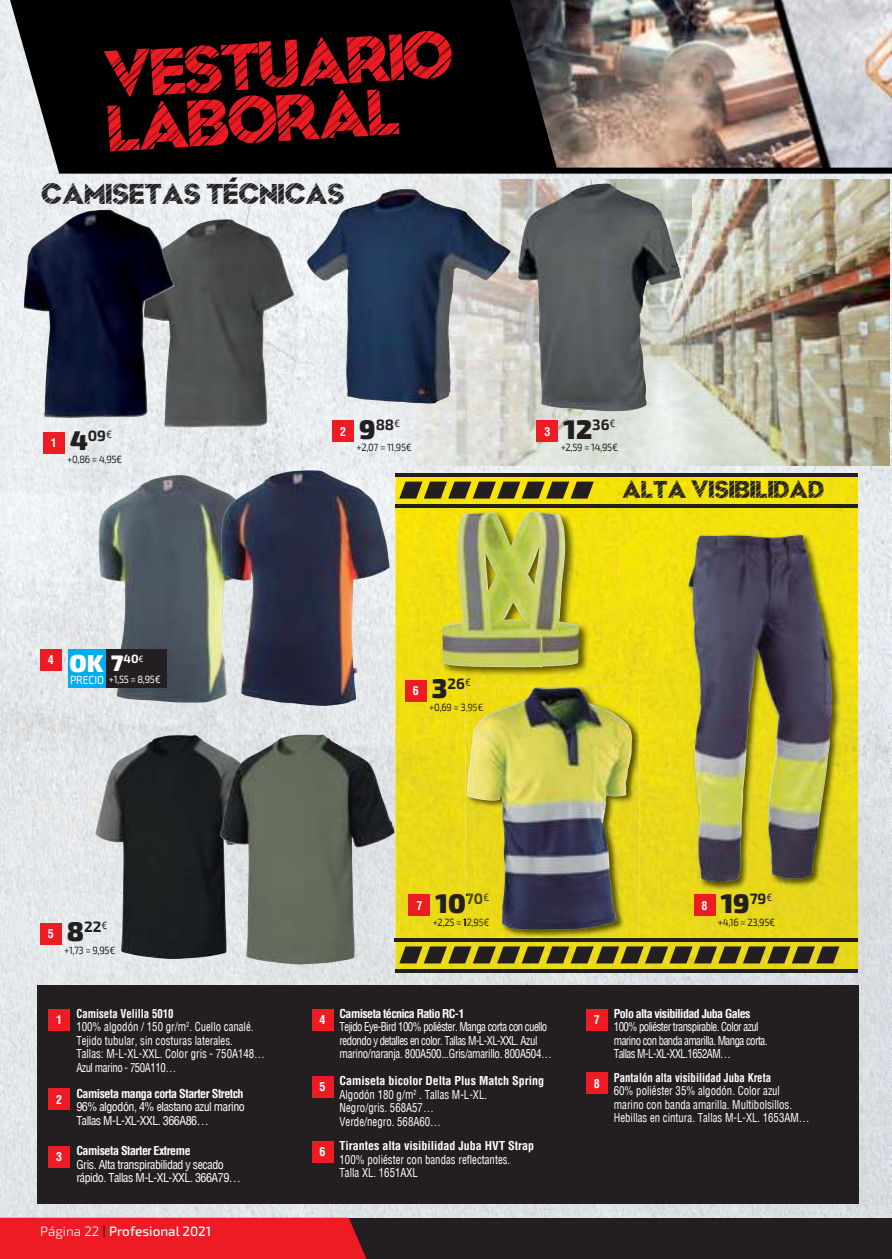
<style>
.page{position:relative;width:892px;height:1259px;background:#fff}
.page>*{position:absolute;margin:0;border:0;box-sizing:border-box;transform-origin:0 0}
.t1{font:68.85px/53.2px "Nuevo Disco";color:#ed1c24}
.t2{font:30px "Nuevo Disco";letter-spacing:.05em;color:#231f20}
.t3{font:900 27px "Exo 2";color:#231f20}
.t4{font:25.5px "Nuevo Disco";letter-spacing:.05em;color:#231f20}
.t5{font:900 24.6px "Exo 2";color:#fff}
.t6{font:700 15px "Exo 2";color:#231f20}
.t7{font:700 15px "Exo 2";color:#111200}
.t8{font:500 13.5px "Exo 2";color:#fff}
.t9{font:condensed 12px/13.5px "Helvetica";color:#fff;scale:.9 1}
.t10{font:condensed 12px/13.5px "Helvetica";letter-spacing:-.05em;color:#fff;scale:.9 1}
.t11{font:700 condensed 12px "Helvetica";letter-spacing:-.04em;color:#fff}
.t12{font:condensed 12px/13.5px "Helvetica";letter-spacing:-.025em;color:#fff}
.t13{font:700 condensed 12px "Helvetica";color:#fff}
.t14{font:700 condensed 12px "Helvetica";color:#fff;scale:.9 1}
.t15{font:700 12px "Exo 2";color:#fff}
.t16{font:11.7px "Exo 2";letter-spacing:-.01em;color:#fff;scale:.9 1}
.t17{font:10.5px "Exo 2";letter-spacing:-.03em;color:#231f20;scale:.9 1}
.t18{font:10.5px "Exo 2";color:#fff;scale:.9 1}
.s1{font-weight:900;font-size:27px}
.s2{font-weight:900;font-size:22.5px}
.s3{font-weight:400;font-size:9px}
.s4{color:#111200}
.s5{color:#161600}
.s6{font-weight:700}
.s7{font-weight:300}
.s8{font-weight:300;font-size:16.5px;color:#231f20}
.s9{color:#151400}
.s10{color:#0e1000}
.s11{color:#0f1000}
</style>
<div class="page">
<img style="left:0;top:0;width:891px;height:1217px">
<img style="left:394px;top:179px;width:497px;height:286px">
<img style="left:395px;top:673px;width:103px;height:295px">
<img style="left:395px;top:476px;width:51px;height:197px">
<img style="left:446px;top:476px;width:412px;height:48px">
<img style="left:498px;top:921px;width:360px;height:47px">
<div style="left:498px;top:673px;width:188px;height:49px;background:#eedd14"></div>
<img style="left:589px;top:524px;width:114px;height:149px">
<img style="left:639px;top:722px;width:64px;height:199px">
<img style="left:703px;top:871px;width:155px;height:50px">
<div style="left:703px;top:524px;width:155px;height:50px;background:#f2e10d"></div>
<img style="left:840px;top:574px;width:18px;height:297px">
<img style="left:435px;top:893px;width:30px;height:19px">
<img style="left:433px;top:918px;width:32px;height:8px">
<svg style="left:465px;top:678px;width:5px;height:7px"></svg>
<img style="left:430px;top:703px;width:35px;height:9px">
<div style="left:0;top:1217px;width:891px;height:41px;background:#231f20"></div>
<svg style="left:0;top:1217px;width:376px;height:41px;background:#e21f27"></svg>
<img style="left:2px;top:0;width:889px;height:174px">
<svg style="left:475px;top:0;width:82px;height:171px;background:#111112"></svg>
<div style="left:37px;top:984px;width:821px;height:218px;background:#231f20"></div>
<div style="left:40px;top:922px;width:21px;height:22px;background:#ed1c24"></div>
<div style="left:409px;top:894px;width:21px;height:21px;background:#ed1c24"></div>
<div style="left:40px;top:649px;width:21px;height:21px;background:#ed1c24"></div>
<div style="left:405px;top:679px;width:21px;height:22px;background:#ed1c24"></div>
<div style="left:694px;top:894px;width:21px;height:21px;background:#ed1c24"></div>
<div style="left:49px;top:1008px;width:21px;height:21px;background:#ed1c24"></div>
<div style="left:49px;top:1088px;width:21px;height:21px;background:#ed1c24"></div>
<div style="left:312px;top:1008px;width:21px;height:21px;background:#ed1c24"></div>
<div style="left:312px;top:1075px;width:21px;height:21px;background:#ed1c24"></div>
<div style="left:49px;top:1145px;width:21px;height:21px;background:#ed1c24"></div>
<div style="left:312px;top:1140px;width:21px;height:21px;background:#ed1c24"></div>
<div style="left:586px;top:1008px;width:21px;height:21px;background:#ed1c24"></div>
<div style="left:586px;top:1072px;width:21px;height:21px;background:#ed1c24"></div>
<img style="left:98px;top:474px;width:123px;height:228px">
<img style="left:221px;top:470px;width:168px;height:236px">
<img style="left:686px;top:533px;width:154px;height:356px">
<img style="left:688px;top:534px;width:144px;height:344px">
<img style="left:95px;top:734px;width:125px;height:225px">
<img style="left:220px;top:733px;width:174px;height:231px">
<img style="left:440px;top:509px;width:149px;height:168px">
<img style="left:442px;top:512px;width:100px;height:155px">
<img style="left:144px;top:219px;width:151px;height:208px">
<img style="left:24px;top:210px;width:151px;height:208px">
<img style="left:517px;top:183px;width:164px;height:228px">
<img style="left:307px;top:189px;width:203px;height:214px">
<div style="left:43px;top:432px;width:22px;height:21px;background:#ed1c24"></div>
<div style="left:536px;top:420px;width:22px;height:21px;background:#ed1c24"></div>
<div style="left:332px;top:420px;width:22px;height:21px;background:#ed1c24"></div>
<hr style="left:395px;top:473px;width:463px;height:3px;background:#231f20">
<hr style="left:395px;top:968px;width:463px;height:3px;background:#231f20">
<svg style="left:399px;top:481px;width:194px;height:17px;background:#685f17"></svg>
<svg style="left:399px;top:946px;width:440px;height:17px;background:#635b1d"></svg>
<hr style="left:395px;top:504px;width:463px;height:3px;background:#231f20">
<hr style="left:394px;top:938px;width:464px;height:3px;background:#231f20">
<img style="left:465px;top:686px;width:174px;height:251px">
<img style="left:466px;top:687px;width:166px;height:242px">
<svg style="left:229px;top:177px;width:8px;height:5px"></svg>
<div style="left:68px;top:649px;width:39px;height:39px;background:#00adef"></div>
<div style="left:106px;top:649px;width:61px;height:39px;background:#231f20"></div>
<h1 class="t1" style="left:103px;top:52px;width:348px;rotate:-4deg">VESTUARIO<br>LABORAL</h1>
<h2 class="t2" style="left:42px;top:183px;width:303px">CAMISETAS TECNICAS</h2>
<p class="t11" style="left:51px;top:438px;width:7px">1</p>
<p class="t6" style="left:70px;top:427px;width:44px"><span class="s1">4</span>09<sup>€</sup></p>
<p class="t17" style="left:67px;top:453px;width:63px">+0,86 = 4,95€</p>
<p class="t11" style="left:48px;top:655px;width:7px">4</p>
<p class="t15" style="left:111px;top:652px;width:34px"><span class="s2">7</span>40<span class="s3">€</span></p>
<p class="t18" style="left:109px;top:673px;width:59px">+1,55 = 8,95€</p>
<h3 class="t5" style="left:69px;top:649px;width:35px">OK</h3>
<p class="t16" style="left:70px;top:673px;width:39px">PRECIO</p>
<p class="t11" style="left:340px;top:426px;width:7px">2</p>
<p class="t6" style="left:375px;top:415px;width:26px">88<sup>€</sup></p>
<p class="t17" style="left:356px;top:442px;width:63px">+2,07 = 11,95€</p>
<h3 class="t3" style="left:359px;top:413px;width:18px">9</h3>
<p class="t11" style="left:544px;top:426px;width:7px">3</p>
<h3 class="t3" style="left:563px;top:413px;width:54px">12<sup>36</sup><sup>€</sup></h3>
<p class="t17" style="left:560px;top:442px;width:65px">+2,59 = 14,95€</p>
<h3 class="t4" style="left:622px;top:480px;width:202px">ALTA VISIBILIDAD</h3>
<p class="t11" style="left:413px;top:685px;width:7px">6</p>
<p class="t6" style="left:432px;top:674px;width:41px"><span class="s1">3</span>26<sup>€</sup></p>
<p class="t17" style="left:429px;top:701px;width:62px">+0,69 = 3<span class="s4">,95</span><span class="s5">€</span></p>
<p class="t11" style="left:48px;top:928px;width:7px">5</p>
<p class="t6" style="left:67px;top:917px;width:42px"><span class="s1">8</span>22<sup>€</sup></p>
<p class="t17" style="left:64px;top:944px;width:58px">+1,73 = 9,95€</p>
<p class="t11" style="left:56px;top:1014px;width:7px">1</p>
<p class="t11" style="left:56px;top:1094px;width:7px">2</p>
<p class="t11" style="left:56px;top:1151px;width:7px">3</p>
<p class="t9" style="left:76px;top:1007px;width:211px"><span class="s6">Camiseta Velilla 5010<br></span>100% algodón / 150 gr/m<sup>2</sup>. Cuello canalé.<br>Tejido tubular, sin costuras laterales.<br>Tallas: M-L-XL-XXL. Color gris - 750A148… Azul marino - 750A110…</p>
<p class="t11" style="left:76px;top:1087px;width:169px">Camiseta manga corta Starter Stretch</p>
<p class="t12" style="left:76px;top:1100px;width:170px">96% algodón, 4% elastano azul marino<br>Tallas M-L-XL-XXL. 366A86…</p>
<p class="t11" style="left:76px;top:1145px;width:116px">Camiseta Starter Extreme</p>
<p class="t12" style="left:76px;top:1158px;width:166px">Gris. Alta transpirabilidad y secado rápido. Tallas M-L-XL-XXL. 366A79…</p>
<p class="t8" style="left:40px;top:1225px;width:173px"><span class="s7">Página 22</span> <span class="s8">I</span> Profesional 2021</p>
<p class="t11" style="left:416px;top:900px;width:7px">7</p>
<p class="t7" style="left:466px;top:889px;width:25px">70<sup>€</sup></p>
<h3 class="t3" style="left:435px;top:887px;width:32px">10</h3>
<p class="t17" style="left:433px;top:915px;width:65px">+2,25 = <span class="s9">1</span><span class="s10">2,9</span><span class="s5">5</span><span class="s11">€</span></p>
<p class="t11" style="left:319px;top:1014px;width:7px">4</p>
<p class="t11" style="left:319px;top:1081px;width:7px">5</p>
<p class="t11" style="left:319px;top:1146px;width:7px">6</p>
<p class="t11" style="left:339px;top:1008px;width:126px">Camiseta técnica Ratio RC-1</p>
<p class="t10" style="left:339px;top:1021px;width:237px">Tejido Eye-Bird 100% poliéster. Manga corta con cuello redondo y detalles en color. Tallas M-L-XL-XXL. Azul marino/naranja. 800A500...Gris/amarillo. 800A504…</p>
<p class="t9" style="left:339px;top:1074px;width:229px"><span class="s6">Camiseta bicolor Delta Plus Match Spring<br></span>Algodón 180 g/m<sup>2</sup> . Tallas M-L-XL.<br>Negro/gris. 568A57…<br>Verde/negro. 568A60…</p>
<p class="t13" style="left:339px;top:1140px;width:196px">Tirantes alta visibilidad Juba HVT Strap</p>
<p class="t9" style="left:339px;top:1153px;width:191px">100% poliéster con bandas reflectantes.<br>Talla XL. 1651AXL</p>
<p class="t11" style="left:701px;top:900px;width:7px">8</p>
<h3 class="t3" style="left:720px;top:887px;width:53px">19<sup>79</sup><sup>€</sup></h3>
<p class="t17" style="left:718px;top:915px;width:65px">+4,16 = 23,95€</p>
<p class="t11" style="left:593px;top:1014px;width:7px">7</p>
<p class="t11" style="left:593px;top:1078px;width:7px">8</p>
<p class="t11" style="left:613px;top:1008px;width:138px">Polo alta visibilidad Juba Gales</p>
<p class="t10" style="left:613px;top:1021px;width:172px">100% poliéster transpirable. Color azul marino con banda amarilla. Manga corta.<br>Tallas M-L-XL-XXL.1652AM…</p>
<p class="t14" style="left:613px;top:1072px;width:176px">Pantalón alta visibilidad Juba Kreta</p>
<p class="t9" style="left:613px;top:1084px;width:219px">60% poliéster 35% algodón. Color azul marino con banda amarilla. Multibolsillos.<br>Hebillas en cintura. Tallas M-L-XL. 1653AM…</p>
</div>
